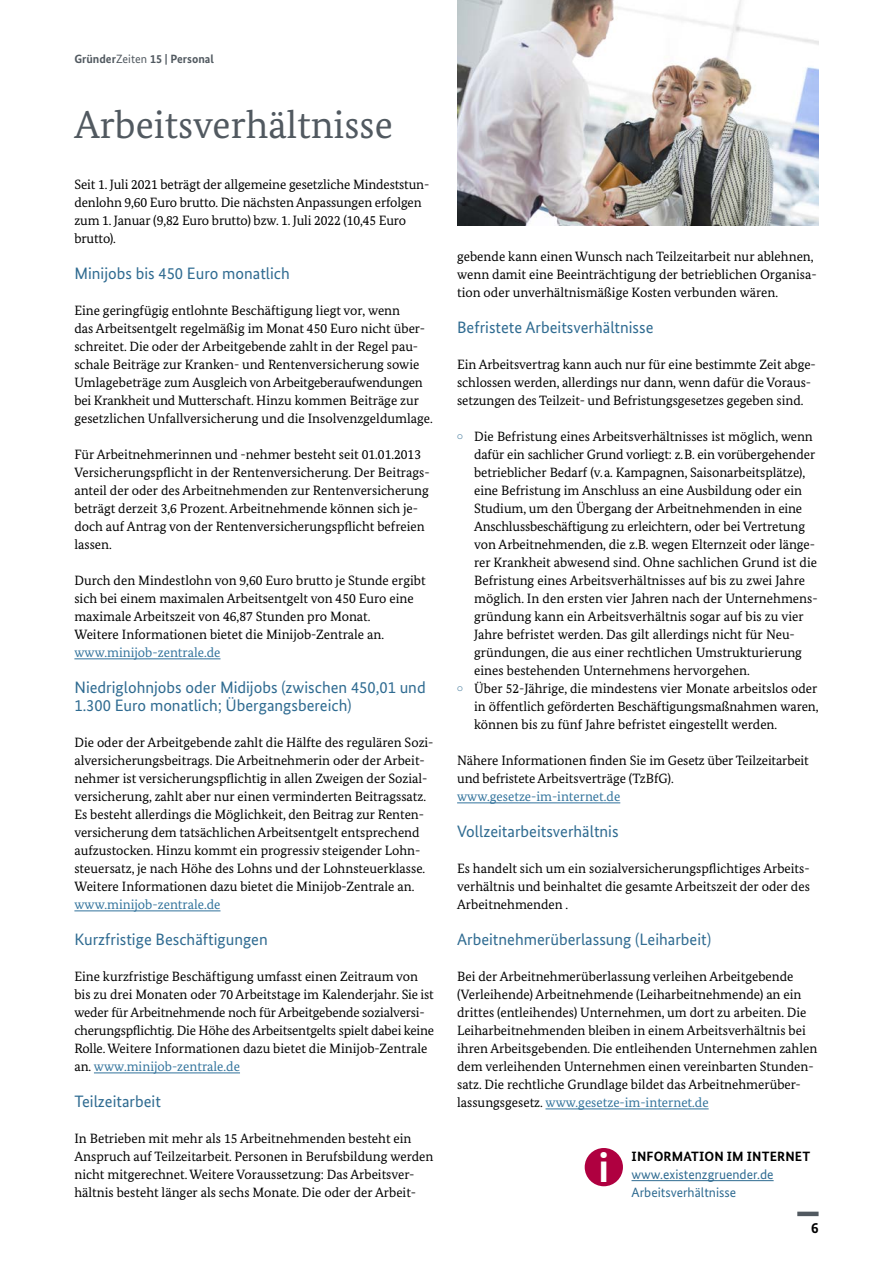
<style>
.page{position:relative;width:893px;height:1263px;background:#fff}
.page>*{position:absolute;margin:0;border:0;box-sizing:border-box;transform-origin:0 0}
.t1{font:700 42px "Bundes Sans";color:#fff}
.t2{font:39px "Bundes Serif";color:#515960}
.t3{font:16.5px/18px "Bundes Sans";color:#2f6b91}
.t4{font:700 15px "Bundes Sans";color:#000}
.t5{font:13.5px/18px "Bundes Serif";color:#000}
.t6{font:13.5px/18px "Bundes Sans";color:#2f6b91}
.t7{font:700 13.5px "Bundes Sans";letter-spacing:.01em;color:#000}
.t8{font:700 12px "Bundes Sans";color:#515960}
.s1{font-weight:400}
.s2{color:#32739c}
</style>
<div class="page">
<div style="left:797px;top:1211px;width:22px;height:5px;background:#515960"></div>
<hr style="left:457px;top:802px;width:163px;height:1px;background:#32739c">
<hr style="left:545px;top:1108px;width:164px;height:1px;background:#32739c">
<hr style="left:74px;top:658px;width:146px;height:1px;background:#32739c">
<hr style="left:74px;top:910px;width:146px;height:1px;background:#32739c">
<hr style="left:94px;top:1072px;width:146px;height:1px;background:#32739c">
<hr style="left:631px;top:1180px;width:143px;height:1px;background:#2f6b91">
<div style="left:585px;top:1148px;width:38px;height:38px;background:#af0040;border-radius:50%"></div>
<img style="left:457px;top:0;width:362px;height:225px">
<p class="t8" style="left:74px;top:52px;width:141px">Gründer<span class="s1">Zeiten</span> 15 | Personal</p>
<h2 class="t2" style="left:74px;top:101px;width:320px">Arbeitsverhältnisse</h2>
<p class="t5" style="left:74px;top:175px;width:356px">Seit 1. Juli 2021 beträgt der allgemeine gesetzliche Mindeststun&shy;denlohn 9,60 Euro brutto. Die nächsten Anpassungen erfolgen zum 1. Januar (9,82 Euro brutto) bzw. 1. Juli 2022 (10,45 Euro brutto).</p>
<h3 class="t3" style="left:74px;top:264px;width:217px">Minijobs bis 450 Euro monatlich</h3>
<p class="t5" style="left:74px;top:301px;width:360px">Eine geringfügig entlohnte Beschäftigung liegt vor, wenn<br>das Arbeitsentgelt regelmäßig im Monat 450 Euro nicht über&shy;schreitet. Die oder der Arbeitgebende zahlt in der Regel pau&shy;schale Beiträge zur Kranken- und Rentenversicherung sowie Umlagebeträge zum Ausgleich von Arbeitgeberaufwendungen bei Krankheit und Mutterschaft. Hinzu kommen Beiträge zur gesetzlichen Unfallversicherung und die Insolvenzgeldumlage.</p>
<p class="t5" style="left:74px;top:445px;width:357px">Für Arbeitnehmerinnen und -nehmer besteht seit 01.01.2013<br>Versicherungspflicht in der Rentenversicherung. Der Beitrags&shy;anteil der oder des Arbeitnehmenden zur Rentenversicherung beträgt derzeit 3,6 Prozent. Arbeitnehmende können sich je&shy;doch auf Antrag von der Rentenversicherungspflicht befreien lassen.</p>
<p class="t5" style="left:74px;top:571px;width:353px">Durch den Mindestlohn von 9,60 Euro brutto je Stunde ergibt sich bei einem maximalen Arbeitsentgelt von 450 Euro eine maximale Arbeitszeit von 46,87 Stunden pro Monat.<br>Weitere Informationen bietet die Minijob-Zentrale an. <span class="s2">www.minijob-zentrale.de</span></p>
<h3 class="t3" style="left:74px;top:678px;width:353px">Niedriglohnjobs oder Midijobs (zwischen 450,01 und<br>1.300 Euro monatlich; Übergangsbereich)</h3>
<p class="t5" style="left:74px;top:733px;width:361px">Die oder der Arbeitgebende zahlt die Hälfte des regulären Sozi&shy;alversicherungsbeitrags. Die Arbeitnehmerin oder der Arbeit&shy;nehmer ist versicherungspflichtig in allen Zweigen der Sozial&shy;versicherung, zahlt aber nur einen verminderten Beitragssatz.<br>Es besteht allerdings die Möglichkeit, den Beitrag zur Renten&shy;versicherung dem tatsächlichen Arbeitsentgelt entsprechend aufzustocken. Hinzu kommt ein progressiv steigender Lohn&shy;steuersatz, je nach Höhe des Lohns und der Lohnsteuerklasse.<br>Weitere Informationen dazu bietet die Minijob-Zentrale an. <span class="s2">www.minijob-zentrale.de</span></p>
<h3 class="t3" style="left:74px;top:930px;width:195px">Kurzfristige Beschäftigungen</h3>
<p class="t5" style="left:74px;top:967px;width:361px">Eine kurzfristige Beschäftigung umfasst einen Zeitraum von bis zu drei Monaten oder 70 Arbeitstage im Kalenderjahr. Sie ist weder für Arbeitnehmende noch für Arbeitgebende sozialversi&shy;cherungspflichtig. Die Höhe des Arbeitsentgelts spielt dabei keine Rolle. Weitere Informationen dazu bietet die Minijob-Zentrale an. <span class="s2">www.minijob-zentrale.de</span></p>
<h3 class="t3" style="left:74px;top:1092px;width:88px">Teilzeitarbeit</h3>
<p class="t5" style="left:74px;top:1129px;width:360px">In Betrieben mit mehr als 15 Arbeitnehmenden besteht ein Anspruch auf Teilzeitarbeit. Personen in Berufsbildung werden nicht mitgerechnet. Weitere Voraussetzung: Das Arbeitsver&shy;hältnis besteht länger als sechs Monate. Die oder der Arbeit-</p>
<p class="t5" style="left:457px;top:247px;width:361px">gebende kann einen Wunsch nach Teilzeitarbeit nur ablehnen, wenn damit eine Beeinträchtigung der betrieblichen Organisa&shy;tion oder unverhältnismäßige Kosten verbunden wären.</p>
<h3 class="t3" style="left:457px;top:318px;width:198px">Befristete Arbeitsverhältnisse</h3>
<p class="t5" style="left:457px;top:355px;width:360px">Ein Arbeitsvertrag kann auch nur für eine bestimmte Zeit abge&shy;schlossen werden, allerdings nur dann, wenn dafür die Voraus&shy;setzungen des Teilzeit- und Befristungsgesetzes gegeben sind.</p>
<p class="t5" style="left:474px;top:427px;width:345px;text-indent:-17px"><sup>•</sup> Die Befristung eines Arbeitsverhältnisses ist möglich, wenn dafür ein sachlicher Grund vorliegt: z.B. ein vorübergehender betrieblicher Bedarf (v.a. Kampagnen, Saisonarbeitsplätze), eine Befristung im Anschluss an eine Ausbildung oder ein Studium, um den Übergang der Arbeitnehmenden in eine Anschlussbeschäftigung zu erleichtern, oder bei Vertretung von Arbeitnehmenden, die z.B. wegen Elternzeit oder länge&shy;rer Krankheit abwesend sind. Ohne sachlichen Grund ist die Befristung eines Arbeitsverhältnisses auf bis zu zwei Jahre möglich. In den ersten vier Jahren nach der Unternehmens&shy;gründung kann ein Arbeitsverhältnis sogar auf bis zu vier Jahre befristet werden. Das gilt allerdings nicht für Neu&shy;gründungen, die aus einer rechtlichen Umstrukturierung eines bestehenden Unternehmens hervorgehen.</p>
<p class="t5" style="left:474px;top:679px;width:346px;text-align:justify;text-indent:-17px"><sup>•</sup> Über 52-Jährige, die mindestens vier Monate arbeitslos oder in öffentlich geförderten Beschäftigungsmaßnahmen waren, können bis zu fünf Jahre befristet eingestellt werden.</p>
<p class="t5" style="left:457px;top:751px;width:353px">Nähere Informationen finden Sie im Gesetz über Teilzeitarbeit und befristete Arbeitsverträge (TzBfG). <span class="s2">www.gesetze-im-internet.de</span></p>
<h3 class="t3" style="left:457px;top:822px;width:163px">Vollzeitarbeitsverhältnis</h3>
<p class="t5" style="left:457px;top:859px;width:354px;text-align:justify">Es handelt sich um ein sozialversicherungspflichtiges Arbeits&shy;verhältnis und beinhaltet die gesamte Arbeitszeit der oder des Arbeitnehmenden .</p>
<h3 class="t3" style="left:457px;top:930px;width:256px">Arbeitnehmerüberlassung (Leiharbeit)</h3>
<p class="t5" style="left:457px;top:967px;width:362px">Bei der Arbeitnehmerüberlassung verleihen Arbeitgebende (Verleihende) Arbeitnehmende (Leiharbeitnehmende) an ein drittes (entleihendes) Unternehmen, um dort zu arbeiten. Die Leiharbeitnehmenden bleiben in einem Arbeitsverhältnis bei ihren Arbeitsgebenden. Die entleihenden Unternehmen zahlen dem verleihenden Unternehmen einen vereinbarten Stunden&shy;satz. Die rechtliche Grundlage bildet das Arbeitnehmerüber&shy;lassungsgesetz. <span class="s2">www.gesetze-im-internet.de</span></p>
<h1 class="t1" style="left:598px;top:1142px;width:12px">i</h1>
<h4 class="t7" style="left:632px;top:1148px;width:180px">INFORMATION IM INTERNET</h4>
<p class="t6" style="left:631px;top:1165px;width:144px">www.existenzgruender.de<br>Arbeitsverhältnisse</p>
<p class="t4" style="left:811px;top:1219px;width:9px">6</p>
</div>
